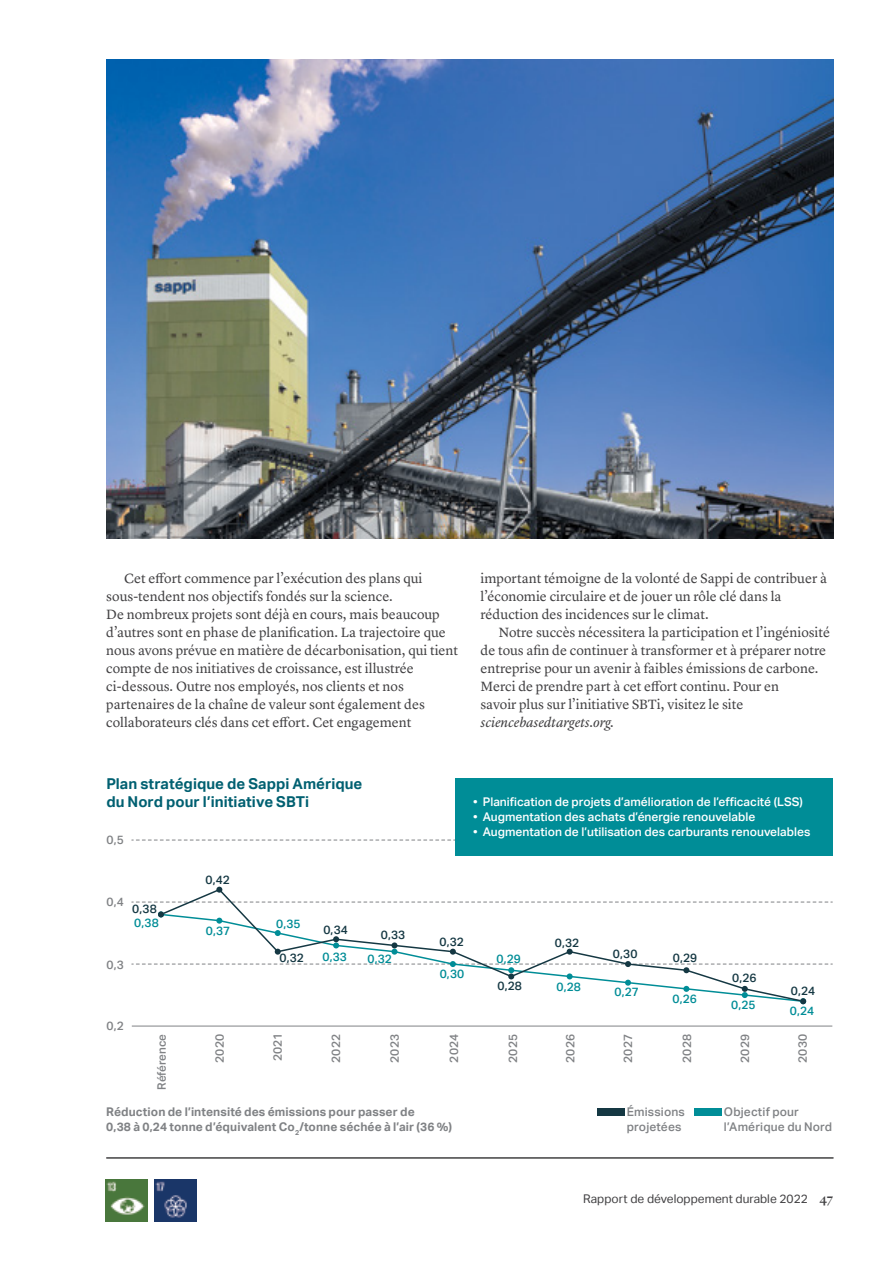
<style>
.page{position:relative;width:893px;height:1263px;background:#fff}
.page>*{position:absolute;margin:0;border:0;box-sizing:border-box;transform-origin:0 0}
.t1{font:700 15px/18px "Aktiv Grotesk";letter-spacing:.005em;color:#006071}
.t2{font:13.95px/18px "Lyon Text";color:#414042}
.t3{font:italic 13.95px "Lyon Text";letter-spacing:-.005em;color:#414042}
.t4{font:500 12px "Aktiv Grotesk";color:#fff}
.t5{font:500 12px/15px "Aktiv Grotesk";letter-spacing:.01em;color:#808285}
.t6{font:700 12px/15px "Aktiv Grotesk";letter-spacing:.005em;color:#808285}
.t7{font:500 12px "Aktiv Grotesk";letter-spacing:.005em;color:#153843}
.t8{font:500 12px "Aktiv Grotesk";letter-spacing:.005em;color:#008d97}
.t9{font:12px "Aktiv Grotesk";color:#414042}
.t10{font:500 11.7px "Aktiv Grotesk";letter-spacing:-.01em;color:#808285}
.s1{font-family:"Lyon Display";font-weight:500;font-size:12.75px}
</style>
<div class="page">
<img style="left:154px;top:1179px;width:42px;height:42px">
<img style="left:106px;top:1179px;width:42px;height:42px">
<img style="left:106px;top:60px;width:727px;height:479px">
<hr style="left:106px;top:1158px;width:727px;height:1px;background:#414042">
<hr style="left:132px;top:1026px;width:700px;height:1px;background:#808285">
<svg style="left:132px;top:840px;width:323px;height:1px"></svg>
<svg style="left:132px;top:887px;width:700px;height:117px"></svg>
<div style="left:455px;top:778px;width:377px;height:78px;background:#008d97"></div>
<div style="left:694px;top:1108px;width:27px;height:8px;background:#008d97"></div>
<div style="left:597px;top:1108px;width:27px;height:8px;background:#153843"></div>
<p class="t2" style="left:106px;top:568px;width:353px;text-indent:18px">Cet effort commence par l’exécution des plans qui sous-tendent nos objectifs fondés sur la science.<br>De nombreux projets sont déjà en cours, mais beaucoup d’autres sont en phase de planification. La trajectoire que nous avons prévue en matière de décarbonisation, qui tient compte de nos initiatives de croissance, est illustrée ci-dessous. Outre nos employés, nos clients et nos partenaires de la chaîne de valeur sont également des collaborateurs clés dans cet effort. Cet engagement</p>
<p class="t2" style="left:480px;top:568px;width:348px">important témoigne de la volonté de Sappi de contribuer à l’économie circulaire et de jouer un rôle clé dans la réduction des incidences sur le climat.</p>
<p class="t2" style="left:480px;top:622px;width:351px;text-indent:18px">Notre succès nécessitera la participation et l’ingéniosité de tous afin de continuer à transformer et à préparer notre entreprise pour un avenir à faibles émissions de carbone.<br>Merci de prendre part à cet effort continu. Pour en<br>savoir plus sur l’initiative SBTi, visitez le site</p>
<p class="t3" style="left:480px;top:712px;width:135px">sciencebasedtargets.org.</p>
<p class="t1" style="left:106px;top:775px;width:258px">Plan stratégique de Sappi Amérique du Nord pour l’initiative SBTi</p>
<p class="t5" style="left:107px;top:832px;width:19px">0,5</p>
<p class="t5" style="left:106px;top:894px;width:19px">0,4</p>
<p class="t7" style="left:132px;top:901px;width:26px">0,38</p>
<p class="t8" style="left:134px;top:915px;width:26px">0,38</p>
<p class="t5" style="left:106px;top:957px;width:19px">0,3</p>
<p class="t5" style="left:106px;top:1018px;width:19px">0,2</p>
<p class="t7" style="left:206px;top:872px;width:26px">0,42</p>
<p class="t8" style="left:206px;top:924px;width:26px">0,37</p>
<p class="t8" style="left:276px;top:917px;width:26px">0,35</p>
<p class="t7" style="left:279px;top:951px;width:26px">0,32</p>
<p class="t7" style="left:323px;top:922px;width:26px">0,34</p>
<p class="t7" style="left:381px;top:928px;width:26px">0,33</p>
<p class="t8" style="left:322px;top:949px;width:26px">0,33</p>
<p class="t8" style="left:367px;top:951px;width:26px">0,32</p>
<p class="t4" style="left:473px;top:795px;width:331px">• Planification de projets d’amélioration de l’efficacité (LSS)</p>
<p class="t4" style="left:473px;top:810px;width:284px">• Augmentation des achats d’énergie renouvelable</p>
<p class="t4" style="left:473px;top:825px;width:339px">• Augmentation de l’utilisation des carburants renouvelables</p>
<p class="t7" style="left:439px;top:934px;width:26px">0,32</p>
<p class="t8" style="left:440px;top:967px;width:26px">0,30</p>
<p class="t8" style="left:496px;top:952px;width:26px">0,29</p>
<p class="t7" style="left:497px;top:978px;width:26px">0,28</p>
<p class="t7" style="left:555px;top:936px;width:26px">0,32</p>
<p class="t8" style="left:556px;top:979px;width:26px">0,28</p>
<p class="t7" style="left:613px;top:946px;width:26px">0,30</p>
<p class="t7" style="left:673px;top:951px;width:26px">0,29</p>
<p class="t8" style="left:614px;top:985px;width:26px">0,27</p>
<p class="t8" style="left:672px;top:991px;width:26px">0,26</p>
<p class="t7" style="left:732px;top:971px;width:26px">0,26</p>
<p class="t8" style="left:731px;top:997px;width:26px">0,25</p>
<p class="t7" style="left:791px;top:984px;width:26px">0,24</p>
<p class="t8" style="left:790px;top:1003px;width:26px">0,24</p>
<p class="t10" style="left:155px;top:1090px;width:57px;rotate:-90deg">Référence</p>
<p class="t5" style="left:212px;top:1063px;width:30px;rotate:-90deg">2020</p>
<p class="t5" style="left:270px;top:1061px;width:30px;rotate:-90deg">2021</p>
<p class="t5" style="left:329px;top:1063px;width:30px;rotate:-90deg">2022</p>
<p class="t5" style="left:387px;top:1063px;width:30px;rotate:-90deg">2023</p>
<p class="t5" style="left:446px;top:1063px;width:30px;rotate:-90deg">2024</p>
<p class="t5" style="left:505px;top:1063px;width:30px;rotate:-90deg">2025</p>
<p class="t5" style="left:563px;top:1063px;width:30px;rotate:-90deg">2026</p>
<p class="t5" style="left:620px;top:1063px;width:30px;rotate:-90deg">2027</p>
<p class="t5" style="left:679px;top:1063px;width:30px;rotate:-90deg">2028</p>
<p class="t5" style="left:737px;top:1063px;width:30px;rotate:-90deg">2029</p>
<p class="t5" style="left:795px;top:1063px;width:30px;rotate:-90deg">2030</p>
<p class="t6" style="left:106px;top:1104px;width:347px">Réduction de l’intensité des émissions pour passer de<br>0,38 à 0,24 tonne d’équivalent Co<sub>2</sub>/tonne séchée à l’air (36 %)</p>
<p class="t5" style="left:627px;top:1104px;width:60px">Émissions projetées</p>
<p class="t5" style="left:724px;top:1104px;width:110px">Objectif pour l’Amérique du Nord</p>
<p class="t9" style="left:583px;top:1192px;width:252px">Rapport de développement durable 2022 <span class="s1">47</span></p>
</div>
